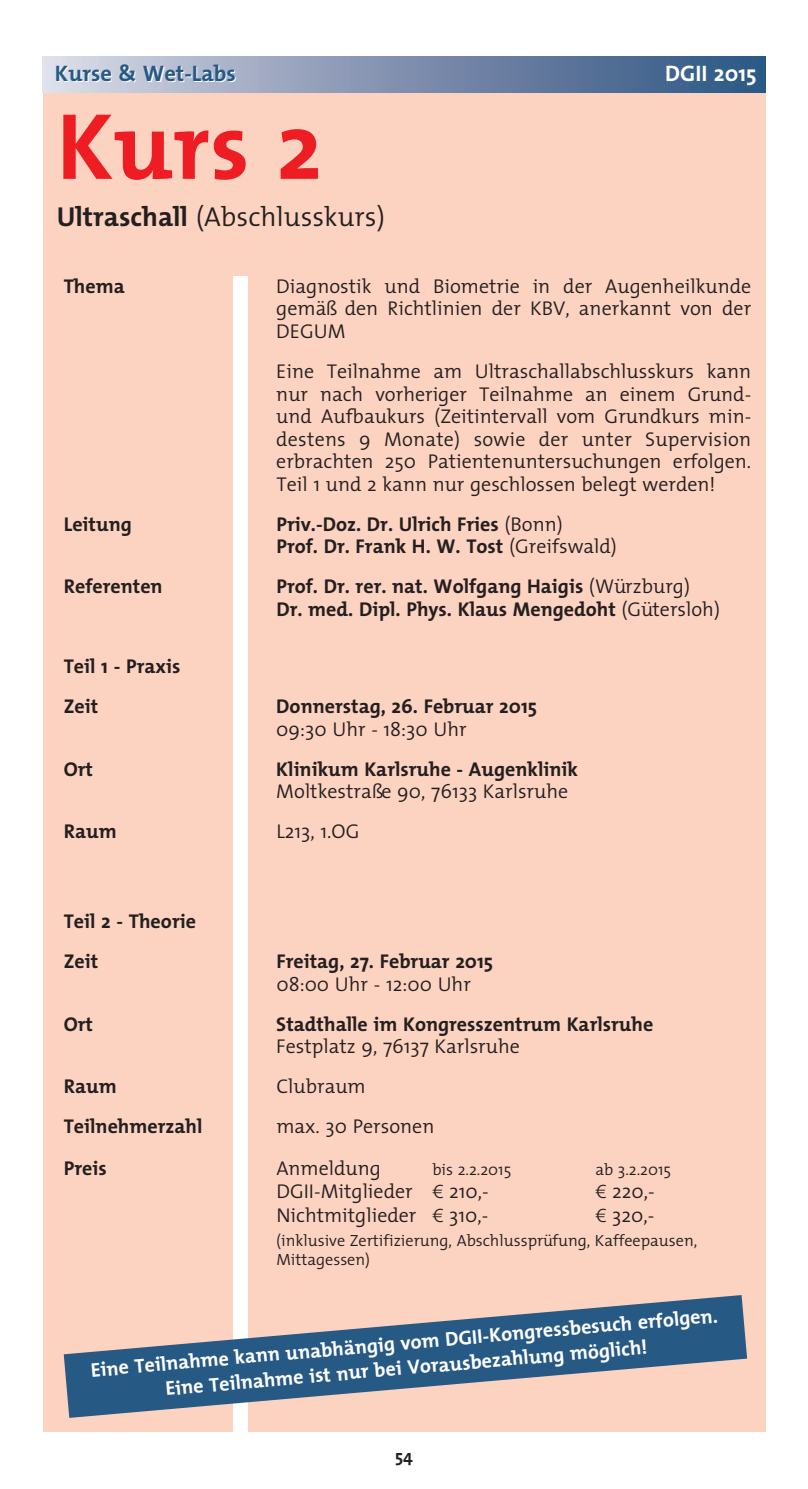
<style>
.page{position:relative;width:808px;height:1489px;background:#fff}
.page>*{position:absolute;margin:0;border:0;box-sizing:border-box;transform-origin:0 0}
.t1{font:700 95px "The Mix";color:#ee1d23}
.t2{font:300 27.5px "The Mix";color:#231f20}
.t3{font:700 22.5px "The Mix";color:#275985}
.t4{font:700 22.5px "The Mix";color:#fff}
.t5{font:300 20px/22.5px "The Mix";color:#231f20;text-align:justify}
.t6{font:700 20px/22.5px "The Mix";color:#231f20}
.t7{font:700 20px/25px "The Mix";color:#fff;text-align:center}
.t8{font:700 17.5px "The Mix";color:#231f20}
.t9{font:300 16.25px/18.8px "The Mix";color:#231f20}
.s1{font-weight:700}
.s2{font-weight:300}
.s3{font-family:"Linotype Euro Font Ato F";font-weight:400;font-size:18.75px}
</style>
<div class="page">
<div style="left:43px;top:57px;width:722px;height:1374px;background:#fcd2c0"></div>
<div style="left:43px;top:57px;width:722px;height:35px;background:linear-gradient(to right,#dad7e4,#2a507f)"></div>
<div style="left:234px;top:276px;width:14px;height:1212px;background:#fff"></div>
<svg style="left:64px;top:1294px;width:683px;height:123px;fill:#275985"></svg>
<p class="t3" style="left:55px;top:55px;width:183px">Kurse &amp; Wet-Labs</p>
<p class="t4" style="left:665px;top:55px;width:93px">DGII 2015</p>
<h1 class="t1" style="left:57px;top:67px;width:267px">Kurs 2</h1>
<h2 class="t2" style="left:57px;top:207px;width:330px"><span class="s1">Ultraschall</span> (Abschlusskurs)</h2>
<p class="t6" style="left:64px;top:274px;width:62px">Thema</p>
<p class="t5" style="left:276px;top:277px;width:476px">Diagnostik und Biometrie in der Augenheilkunde gemäß den Richtlinien der KBV, anerkannt von der DEGUM</p>
<p class="t5" style="left:276px;top:362px;width:476px">Eine Teilnahme am Ultraschallabschlusskurs kann nur nach vorheriger Teilnahme an einem Grund&shy;und Aufbaukurs (Zeitintervall vom Grundkurs min&shy;destens 9 Monate) sowie der unter Supervision erbrachten 250 Patientenuntersuchungen erfolgen.<br>Teil 1 und 2 kann nur geschlossen belegt werden!</p>
<p class="t6" style="left:64px;top:512px;width:70px">Leitung</p>
<p class="t6" style="left:276px;top:512px;width:342px">Priv.-Doz. Dr. Ulrich Fries <span class="s2">(Bonn)<br></span>Prof. Dr. Frank H. W. Tost <span class="s2">(Greifswald)</span></p>
<p class="t6" style="left:64px;top:574px;width:100px">Referenten</p>
<p class="t6" style="left:276px;top:574px;width:445px">Prof. Dr. rer. nat. Wolfgang Haigis <span class="s2">(Würzburg)<br></span>Dr. med. Dipl. Phys. Klaus Mengedoht <span class="s2">(Gütersloh)</span></p>
<p class="t6" style="left:64px;top:646px;width:118px;line-height:40px">Teil 1 - Praxis<br>Zeit</p>
<p class="t6" style="left:276px;top:694px;width:262px">Donnerstag, 26. Februar 2015</p>
<p class="t5" style="left:276px;top:720px;width:192px">09:30 Uhr - 18:30 Uhr</p>
<p class="t6" style="left:64px;top:757px;width:31px">Ort</p>
<p class="t6" style="left:276px;top:757px;width:303px">Klinikum Karlsruhe - Augenklinik</p>
<p class="t5" style="left:276px;top:782px;width:293px">Moltkestraße 90, 76133 Karlsruhe</p>
<p class="t6" style="left:64px;top:819px;width:54px">Raum</p>
<p class="t5" style="left:276px;top:822px;width:84px">L213, 1.OG</p>
<p class="t6" style="left:64px;top:901px;width:134px;line-height:40px">Teil 2 - Theorie<br>Zeit</p>
<p class="t6" style="left:276px;top:949px;width:218px">Freitag, 27. Februar 2015</p>
<p class="t5" style="left:276px;top:975px;width:196px">08:00 Uhr - 12:00 Uhr</p>
<p class="t6" style="left:64px;top:1012px;width:31px">Ort</p>
<p class="t6" style="left:276px;top:1012px;width:378px">Stadthalle im Kongresszentrum Karlsruhe</p>
<p class="t5" style="left:276px;top:1037px;width:245px">Festplatz 9, 76137 Karlsruhe</p>
<p class="t6" style="left:64px;top:1074px;width:54px">Raum</p>
<p class="t5" style="left:276px;top:1077px;width:91px">Clubraum</p>
<p class="t6" style="left:64px;top:1114px;width:140px">Teilnehmerzahl</p>
<p class="t5" style="left:276px;top:1117px;width:159px">max. 30 Personen</p>
<p class="t6" style="left:64px;top:1156px;width:44px">Preis</p>
<p class="t5" style="left:276px;top:1159px;width:106px">Anmeldung</p>
<p class="t9" style="left:432px;top:1161px;width:80px">bis 2.2.2015</p>
<p class="t9" style="left:595px;top:1161px;width:77px">ab 3.2.2015</p>
<p class="t5" style="left:276px;top:1182px;width:214px">DGII-Mitglieder <span class="s3">1</span> 210,-</p>
<p class="t5" style="left:595px;top:1182px;width:61px"><span class="s3">1</span> 220,-</p>
<p class="t5" style="left:276px;top:1206px;width:213px">Nichtmitglieder <span class="s3">1</span> 310,-</p>
<p class="t5" style="left:595px;top:1206px;width:60px"><span class="s3">1</span> 320,-</p>
<p class="t9" style="left:276px;top:1232px;width:422px">(inklusive Zertifizierung, Abschlussprüfung, Kaffeepausen,<br>Mittagessen)</p>
<p class="t7" style="left:90px;top:1356px;width:631px;rotate:-5deg">Eine Teilnahme kann unabhängig vom DGII-Kongressbesuch erfolgen.<br>Eine Teilnahme ist nur bei Vorausbezahlung möglich!</p>
<p class="t8" style="left:395px;top:1441px;width:19px">54</p>
</div>
